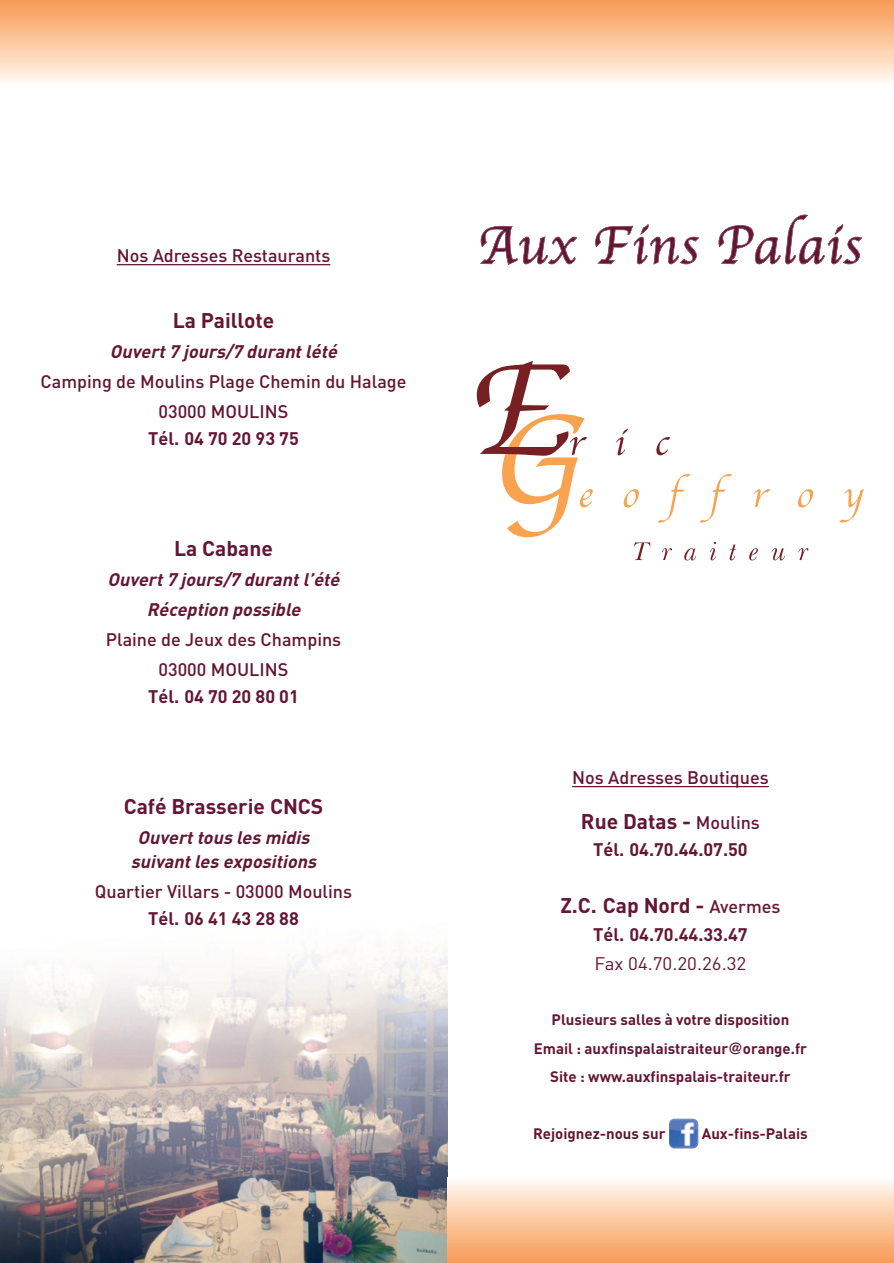
<style>
.page{position:relative;width:894px;height:1263px;background:#fff}
.page>*{position:absolute;margin:0;border:0;box-sizing:border-box;transform-origin:0 0}
.t1{font:700 21px "DIN";color:#641633}
.t2{font:500 18px/30px "DIN";color:#641633;text-align:center}
.t3{font:italic 700 18px/30px "DIN";letter-spacing:-.01em;color:#641633;text-align:center}
.t4{font:700 18px "DIN";color:#641633}
.t5{font:18px "DIN";color:#641633;scale:1.04 1}
.t6{font:700 15px/28.5px "DIN";color:#641633;text-align:center}
.s1{font-weight:500;font-size:18px}
.s2{font-family:"Helvetica"}
</style>
<div class="page">
<img style="left:0;top:1046px;width:447px;height:217px">
<img style="left:0;top:952px;width:447px;height:94px">
<svg style="left:480px;top:215px;width:381px;height:50px"></svg>
<svg style="left:616px;top:429px;width:11px;height:26px"></svg>
<svg style="left:656px;top:437px;width:14px;height:18px"></svg>
<svg style="left:476px;top:361px;width:116px;height:176px"></svg>
<svg style="left:623px;top:489px;width:15px;height:18px"></svg>
<svg style="left:657px;top:474px;width:33px;height:49px"></svg>
<svg style="left:699px;top:474px;width:32px;height:49px"></svg>
<svg style="left:753px;top:489px;width:17px;height:18px"></svg>
<svg style="left:798px;top:489px;width:14px;height:18px"></svg>
<svg style="left:839px;top:489px;width:24px;height:34px"></svg>
<svg style="left:634px;top:542px;width:16px;height:18px"></svg>
<svg style="left:662px;top:548px;width:9px;height:12px"></svg>
<svg style="left:684px;top:548px;width:11px;height:12px"></svg>
<svg style="left:710px;top:542px;width:5px;height:18px"></svg>
<svg style="left:729px;top:545px;width:6px;height:15px"></svg>
<svg style="left:749px;top:548px;width:8px;height:12px"></svg>
<svg style="left:771px;top:548px;width:13px;height:12px"></svg>
<svg style="left:798px;top:548px;width:10px;height:12px"></svg>
<hr style="left:572px;top:786px;width:196px;height:1px;background:#641633">
<img style="left:668px;top:1119px;width:30px;height:29px;border-radius:6px">
<hr style="left:117px;top:264px;width:213px;height:1px;background:#641633">
<img style="left:0;top:0;width:893px;height:82px">
<img style="left:447px;top:1181px;width:446px;height:82px">
<p class="t2" style="left:117px;top:241px;width:215px">Nos Adresses Restaurants</p>
<p class="t1" style="left:173px;top:309px;width:103px">La Paillote</p>
<p class="t3" style="left:110px;top:337px;width:232px">Ouvert7 jours/7 durantlété</p>
<p class="t2" style="left:40px;top:367px;width:367px">Camping de Moulins Plage Chemin du Halage<br>03000 MOULINS</p>
<p class="t4" style="left:148px;top:428px;width:152px">Tél. 04 70 20 93 75</p>
<p class="t1" style="left:174px;top:537px;width:100px">La Cabane</p>
<p class="t3" style="left:107px;top:565px;width:237px">Ouvert7 jours/7 durantl’été<br>Réception possible</p>
<p class="t2" style="left:106px;top:625px;width:237px">Plaine de Jeux des Champins<br>03000 MOULINS</p>
<p class="t4" style="left:148px;top:686px;width:152px">Tél. 04 70 20 80 01</p>
<p class="t1" style="left:124px;top:795px;width:201px">Café Brasserie CNCS</p>
<p class="t3" style="left:131px;top:826px;width:190px;line-height:24px">Ouverttous les midis suivantles expositions</p>
<p class="t2" style="left:95px;top:877px;width:258px">Quartier Villars - 03000 Moulins</p>
<p class="t4" style="left:148px;top:908px;width:152px">Tél. 06 41 43 28 88</p>
<p class="t2" style="left:572px;top:763px;width:198px">Nos Adresses Boutiques</p>
<p class="t1" style="left:580px;top:809px;width:180px">Rue Datas - <span class="s1">Moulins</span></p>
<p class="t4" style="left:593px;top:839px;width:156px">Tél. 04.70.44.07.50</p>
<p class="t1" style="left:560px;top:893px;width:222px">Z.C. Cap Nord - <span class="s1">Avermes</span></p>
<p class="t4" style="left:593px;top:925px;width:156px">Tél. 04.70.44.33.47</p>
<p class="t5" style="left:594px;top:953px;width:147px">Fax 04.70.20.26.32</p>
<p class="t6" style="left:533px;top:1006px;width:274px">Plusieurs salles à votre disposition<br>Email : auxfinspalaistraiteur<span class="s2">@</span>orange.fr<br>Site : www.auxfinspalais-traiteur.fr</p>
<p class="t6" style="left:533px;top:1120px;width:134px">Rejoignez-nous sur</p>
<p class="t6" style="left:701px;top:1120px;width:107px">Aux-fins-Palais</p>
</div>
